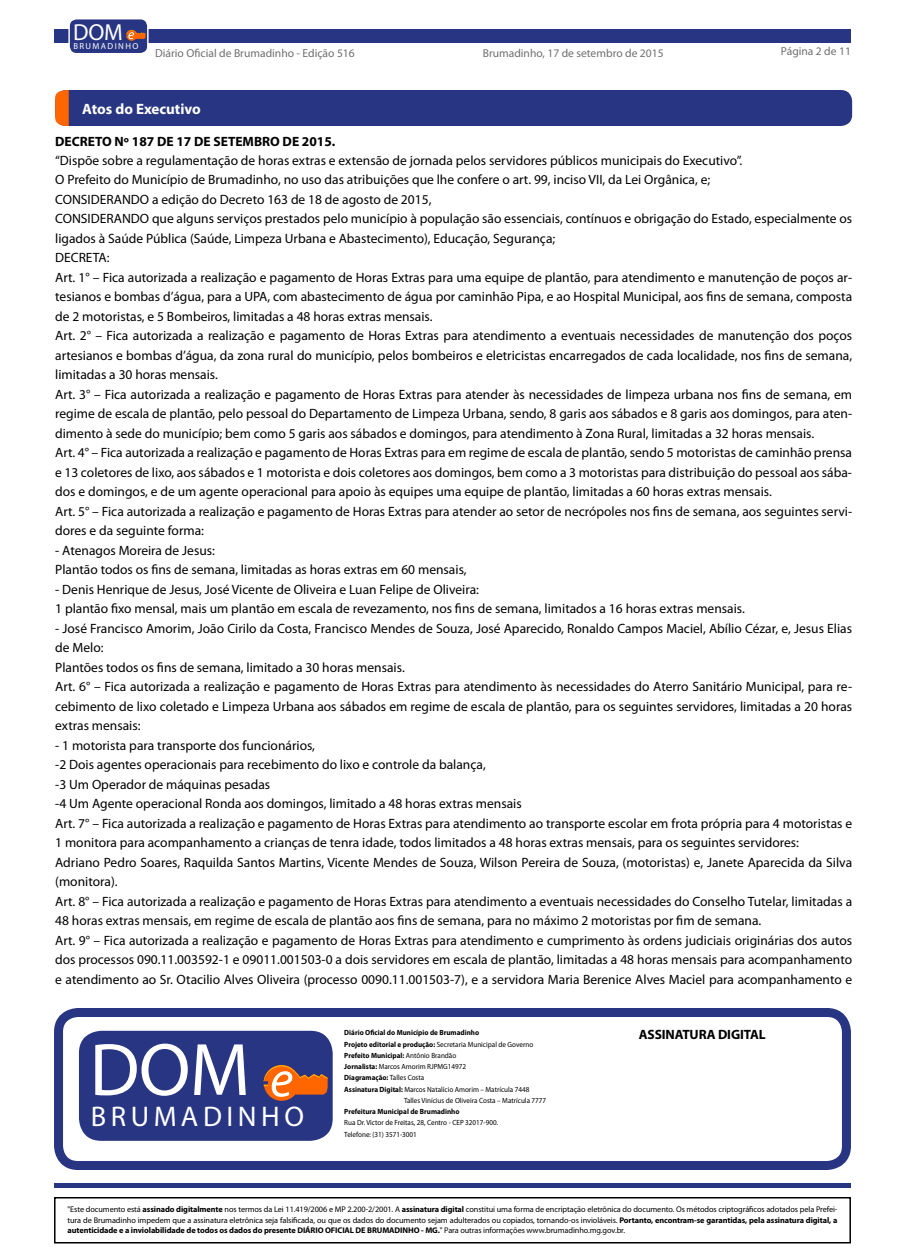
<style>
.page{position:relative;width:905px;height:1260px;background:#fff}
.page>*{position:absolute;margin:0;border:0;box-sizing:border-box;transform-origin:0 0}
.t1{font:75px "Myriad Pro";color:#fff}
.t2{font:28.5px "Myriad Pro";letter-spacing:.16em;color:#fff}
.t3{font:23.25px "Myriad Pro";color:#fff}
.t4{font:700 15px "Myriad Pro";color:#fff}
.t5{font:13.5px/19.5px "Myriad Pro";color:#000}
.t6{font:700 13.5px "Myriad Pro";color:#000}
.t7{font:11.55px "Myriad Pro";color:#706f6f}
.t8{font:8.7px "Myriad Pro";letter-spacing:.16em;color:#fff}
.t9{font:8.25px/10.5px "Myriad Pro";letter-spacing:-.01em;color:#000;text-align:justify}
.t10{font:7.5px/11.2px "Myriad Pro";color:#000;scale:.95 1}
.t11{font:700 7.5px "Myriad Pro";color:#000;scale:.95 1}
.s1{font-weight:700}
.s2{font-weight:400}
</style>
<div class="page">
<div style="left:54px;top:29px;width:796px;height:14px;background:#283583"></div>
<hr style="left:55px;top:1184px;width:795px;height:4px;background:#283583">
<div style="left:54px;top:1197px;width:796px;height:47px;border:2px solid #000"></div>
<div style="left:69px;top:19px;width:79px;height:35px;background:#283583;border-radius:8px"></div>
<div style="left:68px;top:18px;width:80px;height:36px;border:1px solid #fff;border-radius:8px"></div>
<svg style="left:126px;top:30px;width:20px;height:11px"></svg>
<div style="left:55px;top:90px;width:797px;height:36px;background:#283583;border-radius:11px"></div>
<svg style="left:55px;top:90px;width:14px;height:36px"></svg>
<div style="left:54px;top:1008px;width:796px;height:162px;border:9px solid #283583;border-radius:20px"></div>
<div style="left:77px;top:1028px;width:258px;height:115px;background:#283583;border-radius:25px"></div>
<div style="left:74px;top:1026px;width:263px;height:120px;border:5px solid #fff;border-radius:25px"></div>
<svg style="left:263px;top:1065px;width:64px;height:36px"></svg>
<h3 class="t3" style="left:73px;top:17px;width:51px">DOM</h3>
<p class="t8" style="left:73px;top:40px;width:66px">BRUMADINHO</p>
<p class="t7" style="left:155px;top:46px;width:201px">Diário Oficial de Brumadinho - Edição 516</p>
<p class="t7" style="left:482px;top:46px;width:182px">Brumadinho, 17 de setembro de 2015</p>
<p class="t7" style="left:781px;top:44px;width:71px">Página 2 de 11</p>
<p class="t4" style="left:82px;top:99px;width:120px">Atos do Executivo</p>
<p class="t6" style="left:55px;top:132px;width:282px">DECRETO Nº 187 DE 17 DE SETEMBRO DE 2015.</p>
<p class="t5" style="left:55px;top:151px;width:798px">“Dispõe sobre a regulamentação de horas extras e extensão de jornada pelos servidores públicos municipais do Executivo”.<br>O Prefeito do Município de Brumadinho, no uso das atribuições que lhe confere o art. 99, inciso VII, da Lei Orgânica, e;<br>CONSIDERANDO a edição do Decreto 163 de 18 de agosto de 2015,<br>CONSIDERANDO que alguns serviços prestados pelo município à população são essenciais, contínuos e obrigação do Estado, especialmente os ligados à Saúde Pública (Saúde, Limpeza Urbana e Abastecimento), Educação, Segurança;<br>DECRETA:<br>Art. 1° – Fica autorizada a realização e pagamento de Horas Extras para uma equipe de plantão, para atendimento e manutenção de poços ar&shy;tesianos e bombas d’água, para a UPA, com abastecimento de água por caminhão Pipa, e ao Hospital Municipal, aos fins de semana, composta de 2 motoristas, e 5 Bombeiros, limitadas a 48 horas extras mensais.<br>Art. 2° – Fica autorizada a realização e pagamento de Horas Extras para atendimento a eventuais necessidades de manutenção dos poços artesianos e bombas d’água, da zona rural do município, pelos bombeiros e eletricistas encarregados de cada localidade, nos fins de semana, limitadas a 30 horas mensais.<br>Art. 3° – Fica autorizada a realização e pagamento de Horas Extras para atender às necessidades de limpeza urbana nos fins de semana, em regime de escala de plantão, pelo pessoal do Departamento de Limpeza Urbana, sendo, 8 garis aos sábados e 8 garis aos domingos, para aten&shy;dimento à sede do município; bem como 5 garis aos sábados e domingos, para atendimento à Zona Rural, limitadas a 32 horas mensais.<br>Art. 4° – Fica autorizada a realização e pagamento de Horas Extras para em regime de escala de plantão, sendo 5 motoristas de caminhão prensa e 13 coletores de lixo, aos sábados e 1 motorista e dois coletores aos domingos, bem como a 3 motoristas para distribuição do pessoal aos sába&shy;dos e domingos, e de um agente operacional para apoio às equipes uma equipe de plantão, limitadas a 60 horas extras mensais.<br>Art. 5° – Fica autorizada a realização e pagamento de Horas Extras para atender ao setor de necrópoles nos fins de semana, aos seguintes servi&shy;dores e da seguinte forma:</p>
<p class="t5" style="left:55px;top:540px;width:413px">- Atenagos Moreira de Jesus:<br>Plantão todos os fins de semana, limitadas as horas extras em 60 mensais,</p>
<p class="t5" style="left:55px;top:579px;width:691px">- Denis Henrique de Jesus, José Vicente de Oliveira e Luan Felipe de Oliveira:<br>1 plantão fixo mensal, mais um plantão em escala de revezamento, nos fins de semana, limitados a 16 horas extras mensais.</p>
<p class="t5" style="left:55px;top:618px;width:798px">- José Francisco Amorim, João Cirilo da Costa, Francisco Mendes de Souza, José Aparecido, Ronaldo Campos Maciel, Abílio Cézar, e, Jesus Elias de Melo:<br>Plantões todos os fins de semana, limitado a 30 horas mensais.<br>Art. 6° – Fica autorizada a realização e pagamento de Horas Extras para atendimento às necessidades do Aterro Sanitário Municipal, para re&shy;cebimento de lixo coletado e Limpeza Urbana aos sábados em regime de escala de plantão, para os seguintes servidores, limitadas a 20 horas extras mensais:</p>
<p class="t5" style="left:55px;top:735px;width:798px">- 1 motorista para transporte dos funcionários,<br>-2 Dois agentes operacionais para recebimento do lixo e controle da balança,<br>-3 Um Operador de máquinas pesadas<br>-4 Um Agente operacional Ronda aos domingos, limitado a 48 horas extras mensais<br>Art. 7° – Fica autorizada a realização e pagamento de Horas Extras para atendimento ao transporte escolar em frota própria para 4 motoristas e 1 monitora para acompanhamento a crianças de tenra idade, todos limitados a 48 horas extras mensais, para os seguintes servidores:<br>Adriano Pedro Soares, Raquilda Santos Martins, Vicente Mendes de Souza, Wilson Pereira de Souza, (motoristas) e, Janete Aparecida da Silva (monitora).<br>Art. 8° – Fica autorizada a realização e pagamento de Horas Extras para atendimento a eventuais necessidades do Conselho Tutelar, limitadas a 48 horas extras mensais, em regime de escala de plantão aos fins de semana, para no máximo 2 motoristas por fim de semana.<br>Art. 9° – Fica autorizada a realização e pagamento de Horas Extras para atendimento e cumprimento às ordens judiciais originárias dos autos dos processos 090.11.003592-1 e 09011.001503-0 a dois servidores em escala de plantão, limitadas a 48 horas mensais para acompanhamento e atendimento ao Sr. Otacilio Alves Oliveira (processo 0090.11.001503-7), e a servidora Maria Berenice Alves Maciel para acompanhamento e</p>
<h1 class="t1" style="left:90px;top:1024px;width:162px">DOM</h1>
<h2 class="t2" style="left:91px;top:1099px;width:215px">BRUMADINHO</h2>
<p class="t11" style="left:344px;top:1028px;width:143px">Diário Oficial do Município de Brumadinho</p>
<p class="t10" style="left:344px;top:1038px;width:200px"><span class="s1">Projeto editorial e produção:</span> Secretaria Municipal de Governo</p>
<p class="t11" style="left:344px;top:1050px;width:119px">Prefeito Municipal: <span class="s2">Antônio Brandão</span></p>
<p class="t10" style="left:344px;top:1061px;width:130px"><span class="s1">Jornalista:</span> Marcos Amorim RJPMG14972</p>
<p class="t11" style="left:344px;top:1073px;width:86px">Diagramação: <span class="s2">Talles Costa</span></p>
<p class="t10" style="left:344px;top:1083px;width:196px"><span class="s1">Assinatura Digital:</span> Marcos Natalício Amorim – Matrícula 7448</p>
<p class="t10" style="left:404px;top:1095px;width:151px">Talles Vinícius de Oliveira Costa – Matrícula 7777</p>
<p class="t11" style="left:344px;top:1107px;width:123px">Prefeitura Municipal de Brumadinho</p>
<p class="t10" style="left:344px;top:1117px;width:163px">Rua Dr. Victor de Freitas, 28, Centro - CEP 32017-900.<br>Telefone: (31) 3571-3001</p>
<p class="t6" style="left:638px;top:1026px;width:128px">ASSINATURA DIGITAL</p>
<p class="t9" style="left:68px;top:1204px;width:771px">"Este documento está <span class="s1">assinado digitalmente</span> nos termos da Lei 11.419/2006 e MP 2.200-2/2001. A <span class="s1">assinatura digital</span> constitui uma forma de encriptação eletrônica do documento. Os métodos criptográficos adotados pela Prefei&shy;tura de Brumadinho impedem que a assinatura eletrônica seja falsificada, ou que os dados do documento sejam adulterados ou copiados, tornando-os invioláveis. <span class="s1">Portanto, encontram-se garantidas, pela assinatura digital, a autenticidade e a inviolabilidade de todos os dados do presente DIÁRIO OFICIAL DE BRUMADINHO - MG.</span>" Para outras informações www.brumadinho.mg.gov.br.</p>
</div>
